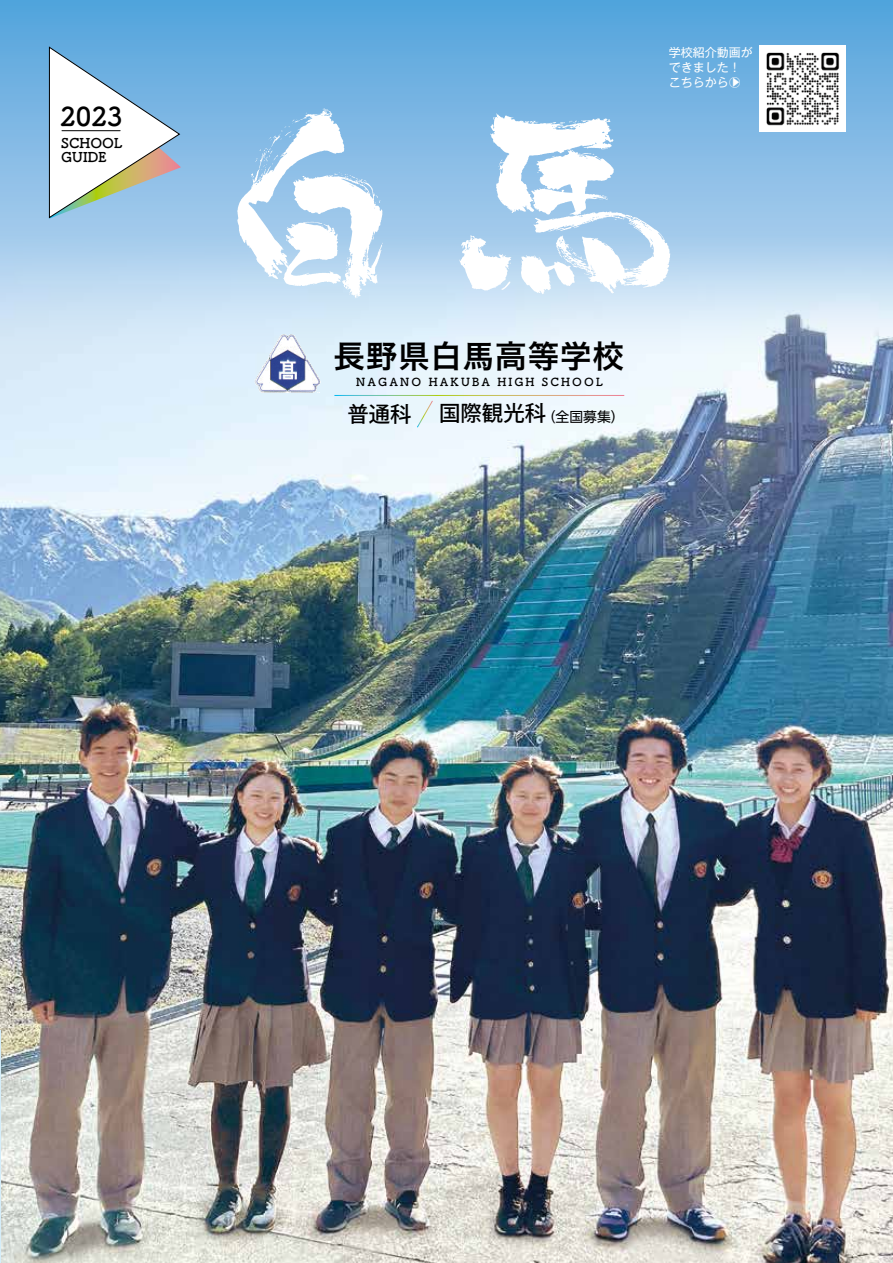
<style>
.page{position:relative;width:893px;height:1263px;background:#fff}
.page>*{position:absolute;margin:0;border:0;box-sizing:border-box;transform-origin:0 0}
.t1{font:31.5px "Hira Kaku Pro W6";letter-spacing:.025em;color:#000}
.t2{font:700 25.95px "Tsuku B Rd Gothic";color:#000}
.t3{font:500 21.3px "Koz Go Pr 6 N";color:#000}
.t4{font:13.8px "UD Shin Go Pro";color:#000}
.t5{font:700 13.5px/14.4px "Tsuku B Rd Gothic";color:#000}
.t6{font:12px/15px "Gothic MB101 Pr 5";color:#fff}
.t7{font:700 11.1px "Tsuku B Rd Gothic";letter-spacing:.19em;color:#000}
.t8{font:10.05px "Gothic MB101 Pr 5";color:#fff}
.s1{font-size:12px}
</style>
<div class="page">
<svg style="left:0;top:0;width:893px;height:95px;background:#60aade"></svg>
<img style="left:0;top:95px;width:893px;height:1168px">
<svg style="left:49px;top:46px;width:132px;height:172px"></svg>
<hr style="left:62px;top:130px;width:58px;height:1px;background:#000">
<svg style="left:237px;top:108px;width:433px;height:190px"></svg>
<img style="left:250px;top:332px;width:76px;height:61px">
<svg style="left:416px;top:400px;width:18px;height:28px"></svg>
<hr style="left:334px;top:395px;width:290px;height:1px;background:#fff">
<img style="left:759px;top:45px;width:86px;height:86px">
<h2 class="t2" style="left:60px;top:96px;width:64px">2023</h2>
<p class="t5" style="left:61px;top:135px;width:63px">SCHOOL<br>GUIDE</p>
<p class="t6" style="left:669px;top:44px;width:85px">学校紹介動画ができました!</p>
<p class="t8" style="left:729px;top:74px;width:13px">▶<span class="s1">○</span></p>
<p class="t6" style="left:669px;top:74px;width:61px">こちらから</p>
<h1 class="t1" style="left:333px;top:328px;width:292px">長野県白馬高等学校</h1>
<p class="t7" style="left:542px;top:374px;width:62px">SCHOOL</p>
<p class="t7" style="left:356px;top:374px;width:67px">NAGANO</p>
<p class="t7" style="left:497px;top:374px;width:39px">HIGH</p>
<p class="t7" style="left:429px;top:374px;width:63px">HAKUBA</p>
<h3 class="t3" style="left:348px;top:402px;width:66px">普通科</h3>
<h3 class="t3" style="left:439px;top:401px;width:108px">国際観光科</h3>
<p class="t4" style="left:542px;top:405px;width:84px">（全国募集(</p>
</div>
